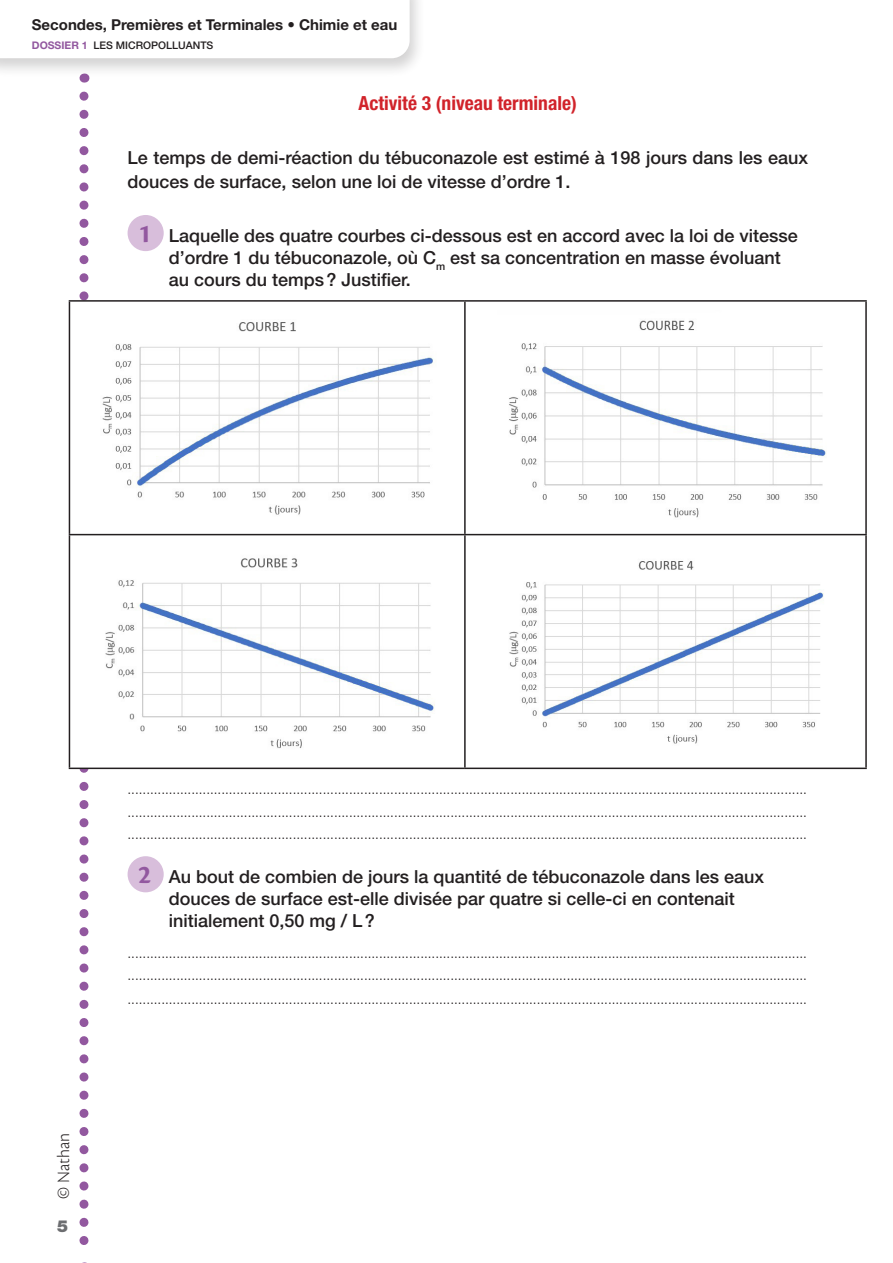
<style>
.page{position:relative;width:893px;height:1263px;background:#fff}
.page>*{position:absolute;margin:0;border:0;box-sizing:border-box;transform-origin:0 0}
.Tx_Questions{font:700 27px "Cronos Pro";color:#92589f}
.DOC__rouge_cartouche_jaune{font:700 condensed 19.5px "Helvetica Neue LT Std";color:#d1232a}
.Tx_Consigne_Questions{font:500 18px/21.8px "Helvetica Neue LT Std";color:#231f20}
.Titre_courant{font:500 18px/24px "Helvetica Neue LT Std";color:#231f20}
.t1{font:300 18px "Cronos Pro";letter-spacing:-.005em;color:#231f20}
.t2{font:900 16.5px "Helvetica Neue LT Std";color:#6c6d70}
.t3{font:700 15px "Helvetica Neue LT Std";color:#231f20}
.Pointillé_justif{font:300 13.5px "Helvetica Neue LT Std";color:#231f20}
.t4{font:500 10.5px "Helvetica Neue LT Std";color:#231f20}
.s1{font-weight:700;color:#92589f}
</style>
<div class="page">
<svg style="left:79px;top:96px;width:9px;height:1167px"></svg>
<div style="left:0;top:0;width:425px;height:78px;background:#231f20;opacity:.2"></div>
<svg style="left:0;top:0;width:410px;height:58px"></svg>
<div style="left:128px;top:215px;width:36px;height:36px;background:#d8bedb;border-radius:50%"></div>
<svg style="left:70px;top:302px;width:795px;height:465px"></svg>
<hr style="left:69px;top:300px;width:396px;height:2px;background:#231f20">
<hr style="left:69px;top:302px;width:1px;height:232px;background:#231f20">
<hr style="left:465px;top:300px;width:402px;height:2px;background:#231f20">
<hr style="left:464px;top:302px;width:2px;height:232px;background:#231f20">
<hr style="left:865px;top:302px;width:2px;height:232px;background:#231f20">
<hr style="left:69px;top:534px;width:396px;height:1px;background:#231f20">
<hr style="left:69px;top:535px;width:1px;height:232px;background:#231f20">
<hr style="left:465px;top:534px;width:402px;height:1px;background:#231f20">
<hr style="left:464px;top:535px;width:2px;height:232px;background:#231f20">
<hr style="left:865px;top:535px;width:2px;height:232px;background:#231f20">
<hr style="left:69px;top:767px;width:396px;height:2px;background:#231f20">
<hr style="left:465px;top:767px;width:402px;height:2px;background:#231f20">
<img style="left:92px;top:312px;width:350px;height:211px">
<img style="left:498px;top:310px;width:335px;height:215px">
<img style="left:93px;top:547px;width:348px;height:209px">
<img style="left:497px;top:551px;width:337px;height:200px">
<div style="left:128px;top:856px;width:36px;height:36px;background:#d8bedb;border-radius:50%"></div>
<p class="t3" style="left:32px;top:16px;width:367px">Secondes, Premières et Terminales • Chimie et eau</p>
<p class="t4" style="left:32px;top:39px;width:183px"><span class="s1">DOSSIER 1</span> LES MICROPOLLUANTS</p>
<p class="DOC__rouge_cartouche_jaune" style="left:359px;top:91px;width:220px">Activité 3 (niveau terminale)</p>
<p class="Titre_courant" style="left:128px;top:145px;width:682px">Le temps de demi-réaction du tébuconazole est estimé à 198 jours dans les eaux douces de surface, selon une loi de vitesse d’ordre 1.</p>
<p class="Tx_Questions" style="left:138px;top:218px;width:15px">1</p>
<p class="Tx_Consigne_Questions" style="left:169px;top:225px;width:631px">Laquelle des quatre courbes ci-dessous est en accord avec la loi de vitesse d’ordre 1 du tébuconazole, où C<sub>m</sub> est sa concentration en masse évoluant au cours du temps? Justifier.</p>
<h3 class="t1" style="left:53px;top:1198px;width:67px;rotate:-90deg">© Nathan</h3>
<p class="t2" style="left:57px;top:1216px;width:13px">5</p>
<p class="Pointillé_justif" style="left:128px;top:781px;width:681px">.....................................................................................................................................................................................</p>
<p class="Pointillé_justif" style="left:128px;top:803px;width:681px">.....................................................................................................................................................................................</p>
<p class="Pointillé_justif" style="left:128px;top:826px;width:681px">.....................................................................................................................................................................................</p>
<p class="Tx_Questions" style="left:138px;top:859px;width:15px">2</p>
<p class="Tx_Consigne_Questions" style="left:169px;top:866px;width:597px">Au bout de combien de jours la quantité de tébuconazole dans les eaux douces de surface est-elle divisée par quatre si celle-ci en contenait initialement 0,50 mg / L?</p>
<p class="Pointillé_justif" style="left:128px;top:945px;width:681px">.....................................................................................................................................................................................</p>
<p class="Pointillé_justif" style="left:128px;top:967px;width:681px">.....................................................................................................................................................................................</p>
<p class="Pointillé_justif" style="left:128px;top:991px;width:681px">.....................................................................................................................................................................................</p>
</div>
